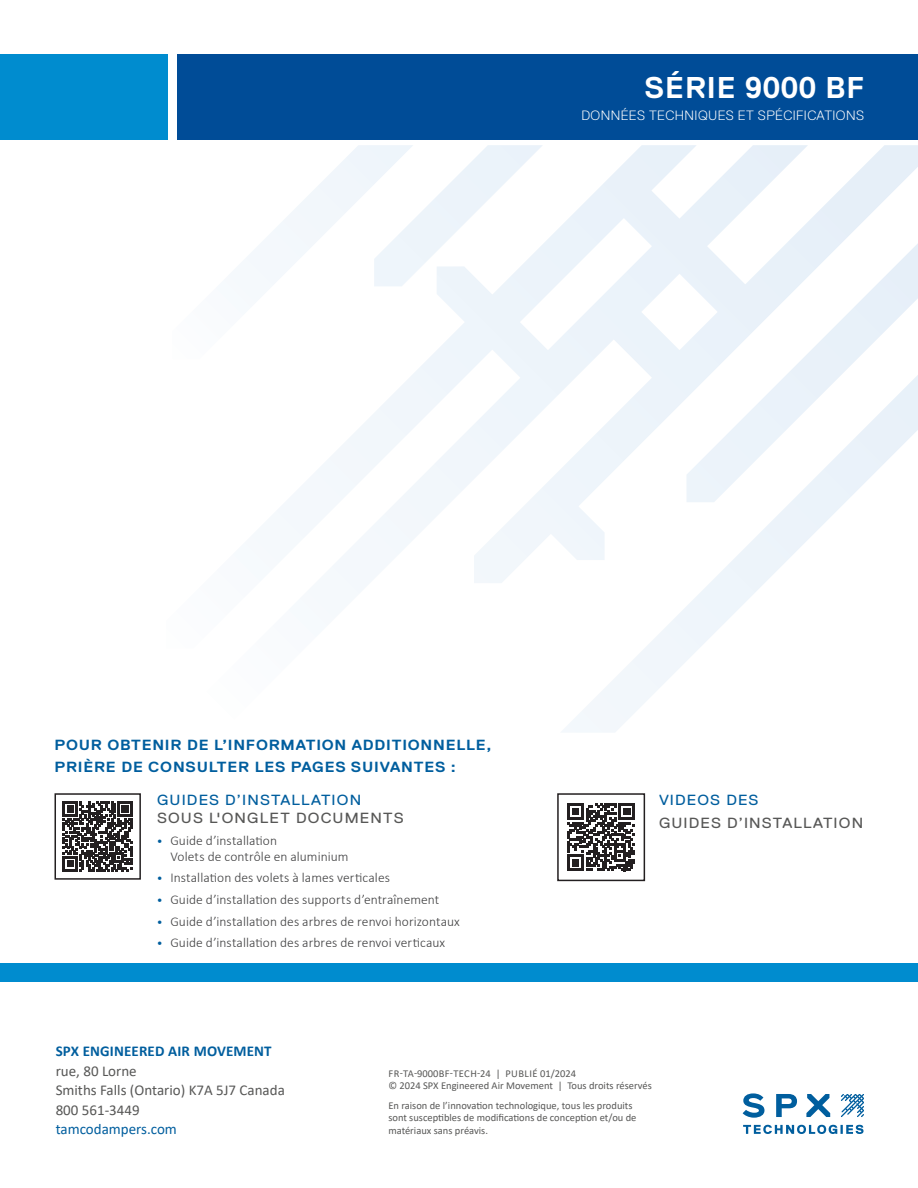
<style>
.page{position:relative;width:918px;height:1188px;background:#fff}
.page>*{position:absolute;margin:0;border:0;box-sizing:border-box;transform-origin:0 0}
.white_bullets{font:700 30px "Replica Std";letter-spacing:.03em;color:#fff}
.t1{font:15px "Calibri";color:#575756}
.t2{font:700 15px "Calibri";letter-spacing:.01em;color:#005e9e}
.t3{font:15px "Calibri";color:#005e9e}
.t4{font:700 14.7px/22.5px "Replica Std";letter-spacing:.05em;color:#005e9e;scale:1.07 1}
.Paragraph_Style_1{font:14.7px/18px "Replica Std";letter-spacing:.07em;color:#575756;scale:1.07 1}
.Paragraph_Style_1-2{font:14.7px "Replica Std";letter-spacing:.07em;color:#005e9e;scale:1.07 1}
.t5{font:300 13.5px/16.2px "Calibri";letter-spacing:.005em;color:#3e3e3f}
.t6{font:300 13.5px "Replica Std";letter-spacing:.03em;color:#fff}
.t7{font:10.5px/12.6px "Calibri";color:#575756}
.s1{color:#005e9e}
.s2{font-size:12px;color:#005e9e}
</style>
<div class="page">
<svg style="left:743px;top:1093px;width:21px;height:25px"></svg>
<svg style="left:776px;top:1094px;width:21px;height:23px"></svg>
<svg style="left:806px;top:1094px;width:24px;height:23px"></svg>
<svg style="left:841px;top:1094px;width:23px;height:23px"></svg>
<svg style="left:743px;top:1125px;width:121px;height:9px"></svg>
<div style="left:177px;top:55px;width:741px;height:85px;background:#004c97"></div>
<div style="left:0;top:55px;width:168px;height:85px;background:#008ccf"></div>
<div style="left:0;top:963px;width:918px;height:19px;background:#008ccf"></div>
<svg style="left:63px;top:802px;width:69px;height:69px"></svg>
<div style="left:55px;top:793px;width:86px;height:87px;border:2px solid #231f20"></div>
<svg style="left:567px;top:803px;width:68px;height:68px"></svg>
<div style="left:557px;top:793px;width:88px;height:88px;border:2px solid #231f20"></div>
<svg style="left:808px;top:145px;width:110px;height:98px"></svg>
<svg style="left:697px;top:145px;width:111px;height:98px"></svg>
<svg style="left:697px;top:243px;width:221px;height:132px"></svg>
<svg style="left:562px;top:375px;width:356px;height:357px"></svg>
<svg style="left:246px;top:145px;width:451px;height:503px"></svg>
<p class="white_bullets" style="left:645px;top:71px;width:221px">SÉRIE 9000 BF</p>
<p class="t6" style="left:581px;top:108px;width:284px">DONNÉES TECHNIQUES ET SPÉCIFICATIONS</p>
<p class="t4" style="left:55px;top:733px;width:410px">POUR OBTENIR DE L’INFORMATION ADDITIONNELLE,<br>PRIÈRE DE CONSULTER LES PAGES SUIVANTES :</p>
<p class="Paragraph_Style_1" style="left:157px;top:791px;width:232px"><span class="s1">GUIDES D’INSTALLATION<br></span>SOUS L'ONGLET DOCUMENTS</p>
<p class="t5" style="left:170px;top:832px;width:179px;text-indent:-14px"><span class="s2">•</span> Guide d’installation<br>Volets de contrôle en aluminium</p>
<p class="t5" style="left:157px;top:870px;width:235px"><span class="s2">•</span> Installation des volets à lames verticales</p>
<p class="t5" style="left:157px;top:891px;width:284px"><span class="s2">•</span> Guide d’installation des supports d’entraînement</p>
<p class="t5" style="left:157px;top:913px;width:304px"><span class="s2">•</span> Guide d’installation des arbres de renvoi horizontaux</p>
<p class="t5" style="left:157px;top:934px;width:290px"><span class="s2">•</span> Guide d’installation des arbres de renvoi verticaux</p>
<p class="Paragraph_Style_1-2" style="left:659px;top:792px;width:95px">VIDEOS DES</p>
<p class="Paragraph_Style_1" style="left:659px;top:814px;width:192px">GUIDES D’INSTALLATION</p>
<p class="t2" style="left:56px;top:1040px;width:218px">SPX ENGINEERED AIR MOVEMENT</p>
<p class="t1" style="left:56px;top:1060px;width:83px">rue, 80 Lorne</p>
<p class="t1" style="left:56px;top:1080px;width:231px">Smiths Falls (Ontario) K7A 5J7 Canada</p>
<p class="t1" style="left:56px;top:1099px;width:86px">800 561-3449</p>
<p class="t3" style="left:56px;top:1119px;width:123px">tamcodampers.com</p>
<p class="t7" style="left:388px;top:1067px;width:265px">FR-TA-9000BF-TECH-24 | PUBLIÉ 01/2024<br>© 2024 SPX Engineered Air Movement | Tous droits réservés</p>
<p class="t7" style="left:388px;top:1099px;width:250px">En raison de l’innovation technologique, tous les produits sont susceptibles de modifications de conception et/ou de matériaux sans préavis.</p>
</div>
